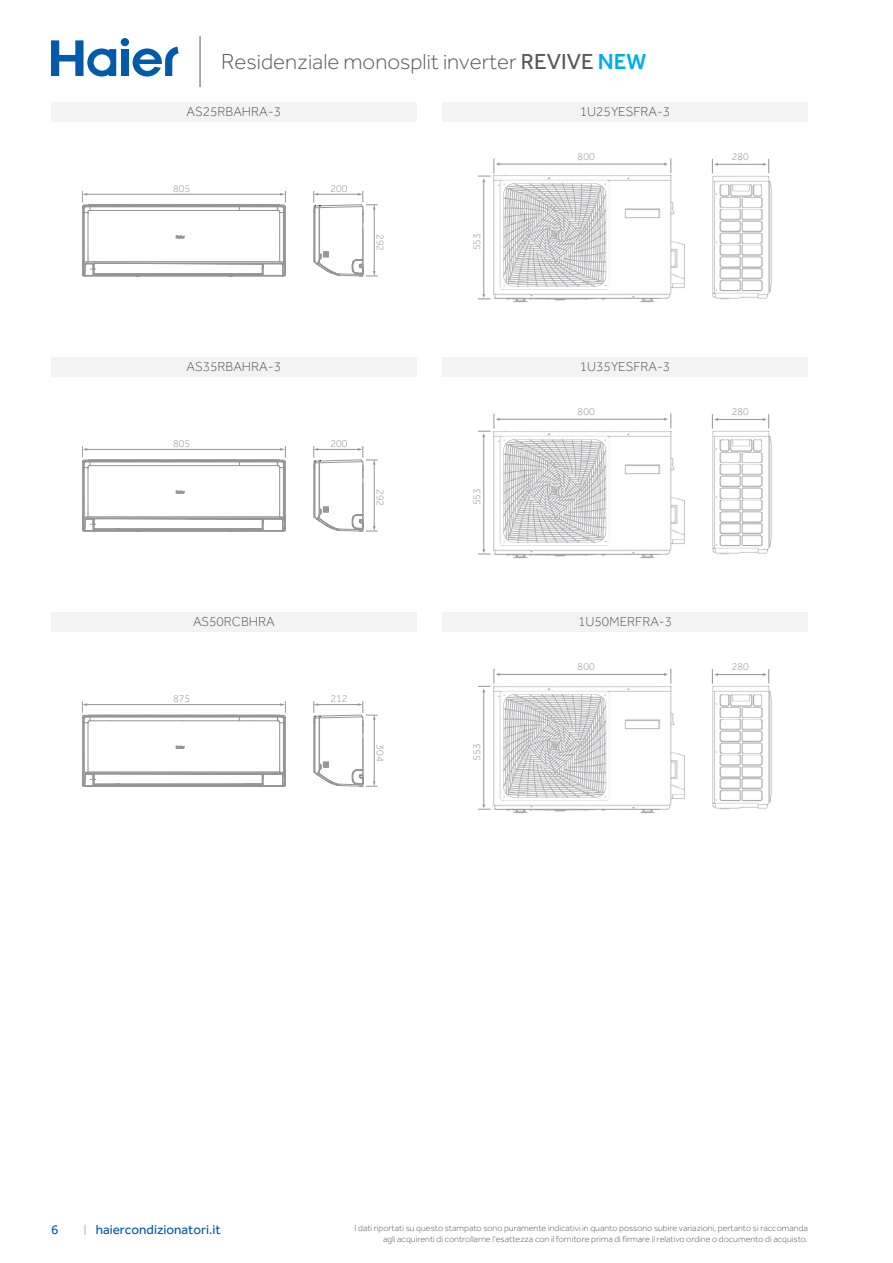
<style>
.page{position:relative;width:893px;height:1263px;background:#fff}
.page>*{position:absolute;margin:0;border:0;box-sizing:border-box;transform-origin:0 0}
.t1{font:300 22.5px "Effra";color:#57585a}
.t2{font:300 13.5px "Effra";color:#57585a}
.t3{font:13.5px "Effra";color:#015aaa}
.t4{font:300 10.5px "Effra";color:#939598}
.t5{font:300 9px/10.8px "Effra";color:#57585a;text-align:right}
.s1{font-weight:400}
.s2{font-weight:500;color:#00aeef}
</style>
<div class="page">
<div style="left:121px;top:49px;width:8px;height:27px;background:#015aaa"></div>
<div style="left:121px;top:38px;width:8px;height:8px;background:#015aaa;border-radius:50%"></div>
<svg style="left:51px;top:40px;width:65px;height:37px"></svg>
<svg style="left:133px;top:47px;width:46px;height:30px"></svg>
<hr style="left:200px;top:36px;width:1px;height:51px;background:#57585a">
<hr style="left:499px;top:164px;width:166px;height:1px;background:#939598">
<svg style="left:664px;top:158px;width:8px;height:15px"></svg>
<hr style="left:717px;top:164px;width:47px;height:1px;background:#939598">
<svg style="left:712px;top:159px;width:6px;height:15px"></svg>
<svg style="left:763px;top:159px;width:6px;height:14px"></svg>
<hr style="left:483px;top:181px;width:1px;height:114px;background:#939598">
<svg style="left:478px;top:294px;width:13px;height:6px"></svg>
<svg style="left:478px;top:159px;width:22px;height:23px"></svg>
<img style="left:493px;top:176px;width:192px;height:127px">
<img style="left:712px;top:175px;width:60px;height:125px">
<hr style="left:499px;top:419px;width:166px;height:1px;background:#939598">
<svg style="left:664px;top:413px;width:8px;height:15px"></svg>
<hr style="left:717px;top:419px;width:47px;height:1px;background:#939598">
<svg style="left:712px;top:414px;width:6px;height:15px"></svg>
<svg style="left:763px;top:414px;width:6px;height:14px"></svg>
<hr style="left:483px;top:436px;width:1px;height:114px;background:#939598">
<svg style="left:478px;top:549px;width:13px;height:6px"></svg>
<svg style="left:478px;top:414px;width:22px;height:23px"></svg>
<img style="left:493px;top:431px;width:192px;height:128px">
<img style="left:712px;top:430px;width:60px;height:125px">
<hr style="left:499px;top:674px;width:166px;height:1px;background:#939598">
<svg style="left:664px;top:669px;width:8px;height:14px"></svg>
<hr style="left:717px;top:674px;width:47px;height:1px;background:#939598">
<svg style="left:712px;top:669px;width:6px;height:15px"></svg>
<svg style="left:763px;top:669px;width:6px;height:14px"></svg>
<hr style="left:483px;top:691px;width:1px;height:114px;background:#939598">
<svg style="left:478px;top:804px;width:13px;height:6px"></svg>
<svg style="left:478px;top:669px;width:22px;height:23px"></svg>
<img style="left:493px;top:686px;width:192px;height:128px">
<img style="left:712px;top:685px;width:60px;height:125px">
<div style="left:51px;top:102px;width:366px;height:19px;background:#f2f3f4"></div>
<div style="left:51px;top:357px;width:366px;height:19px;background:#f2f3f4"></div>
<div style="left:51px;top:612px;width:366px;height:19px;background:#f2f3f4"></div>
<div style="left:442px;top:102px;width:366px;height:19px;background:#f2f3f4"></div>
<div style="left:442px;top:357px;width:366px;height:19px;background:#f2f3f4"></div>
<div style="left:442px;top:612px;width:366px;height:19px;background:#f2f3f4"></div>
<hr style="left:374px;top:209px;width:1px;height:63px;background:#939598">
<hr style="left:363px;top:207px;width:1px;height:53px;background:#939598">
<hr style="left:319px;top:208px;width:1px;height:52px;background:#939598">
<hr style="left:315px;top:212px;width:1px;height:50px;background:#939598">
<hr style="left:314px;top:224px;width:1px;height:30px;background:#939598">
<svg style="left:313px;top:191px;width:65px;height:33px"></svg>
<svg style="left:313px;top:251px;width:65px;height:26px"></svg>
<hr style="left:285px;top:207px;width:1px;height:53px;background:#939598">
<hr style="left:82px;top:207px;width:1px;height:53px;background:#939598">
<hr style="left:88px;top:213px;width:1px;height:41px;background:#939598">
<hr style="left:279px;top:224px;width:1px;height:31px;background:#939598">
<hr style="left:84px;top:213px;width:1px;height:30px;background:#939598">
<hr style="left:283px;top:213px;width:1px;height:49px;background:#939598">
<hr style="left:83px;top:208px;width:1px;height:52px;background:#939598">
<hr style="left:284px;top:208px;width:1px;height:52px;background:#939598">
<svg style="left:82px;top:191px;width:204px;height:33px"></svg>
<svg style="left:82px;top:235px;width:204px;height:42px"></svg>
<hr style="left:374px;top:464px;width:1px;height:63px;background:#939598">
<hr style="left:363px;top:462px;width:1px;height:53px;background:#939598">
<hr style="left:319px;top:463px;width:1px;height:52px;background:#939598">
<hr style="left:315px;top:467px;width:1px;height:50px;background:#939598">
<hr style="left:314px;top:479px;width:1px;height:31px;background:#939598">
<svg style="left:313px;top:446px;width:65px;height:33px"></svg>
<svg style="left:313px;top:506px;width:65px;height:26px"></svg>
<hr style="left:285px;top:462px;width:1px;height:53px;background:#939598">
<hr style="left:82px;top:462px;width:1px;height:53px;background:#939598">
<hr style="left:88px;top:469px;width:1px;height:40px;background:#939598">
<hr style="left:279px;top:479px;width:1px;height:31px;background:#939598">
<hr style="left:84px;top:468px;width:1px;height:30px;background:#939598">
<hr style="left:283px;top:468px;width:1px;height:49px;background:#939598">
<hr style="left:83px;top:463px;width:1px;height:52px;background:#939598">
<hr style="left:284px;top:463px;width:1px;height:52px;background:#939598">
<svg style="left:82px;top:446px;width:204px;height:33px"></svg>
<svg style="left:82px;top:490px;width:204px;height:42px"></svg>
<hr style="left:374px;top:719px;width:1px;height:63px;background:#939598">
<hr style="left:363px;top:717px;width:1px;height:53px;background:#939598">
<hr style="left:319px;top:718px;width:1px;height:52px;background:#939598">
<hr style="left:315px;top:722px;width:1px;height:50px;background:#939598">
<hr style="left:314px;top:734px;width:1px;height:31px;background:#939598">
<svg style="left:313px;top:701px;width:65px;height:33px"></svg>
<svg style="left:313px;top:761px;width:65px;height:26px"></svg>
<hr style="left:285px;top:717px;width:1px;height:53px;background:#939598">
<hr style="left:82px;top:717px;width:1px;height:53px;background:#939598">
<hr style="left:88px;top:724px;width:1px;height:40px;background:#939598">
<hr style="left:279px;top:734px;width:1px;height:31px;background:#939598">
<hr style="left:84px;top:723px;width:1px;height:30px;background:#939598">
<hr style="left:283px;top:723px;width:1px;height:49px;background:#939598">
<hr style="left:83px;top:718px;width:1px;height:52px;background:#939598">
<hr style="left:284px;top:718px;width:1px;height:52px;background:#939598">
<svg style="left:82px;top:701px;width:204px;height:33px"></svg>
<svg style="left:82px;top:745px;width:204px;height:42px"></svg>
<h1 class="t1" style="left:221px;top:49px;width:427px">Residenziale monosplit inverter <span class="s1">REVIVE</span> <span class="s2">NEW</span></h1>
<h2 class="t2" style="left:187px;top:104px;width:96px">AS25RBAHRA-3</h2>
<p class="t4" style="left:173px;top:182px;width:19px">805</p>
<p class="t4" style="left:330px;top:182px;width:19px">200</p>
<p class="t4" style="left:386px;top:234px;width:19px;rotate:90deg">292</p>
<h2 class="t2" style="left:187px;top:359px;width:96px">AS35RBAHRA-3</h2>
<p class="t4" style="left:173px;top:437px;width:19px">805</p>
<p class="t4" style="left:330px;top:437px;width:19px">200</p>
<p class="t4" style="left:386px;top:489px;width:19px;rotate:90deg">292</p>
<h2 class="t2" style="left:193px;top:614px;width:83px">AS50RCBHRA</h2>
<p class="t4" style="left:173px;top:692px;width:19px">875</p>
<p class="t4" style="left:330px;top:692px;width:19px">212</p>
<p class="t4" style="left:386px;top:744px;width:19px;rotate:90deg">304</p>
<p class="t4" style="left:471px;top:250px;width:19px;rotate:-90deg">553</p>
<p class="t4" style="left:471px;top:505px;width:19px;rotate:-90deg">553</p>
<p class="t4" style="left:471px;top:760px;width:19px;rotate:-90deg">553</p>
<h2 class="t2" style="left:580px;top:104px;width:92px">1U25YESFRA-3</h2>
<p class="t4" style="left:578px;top:151px;width:19px">800</p>
<p class="t4" style="left:732px;top:151px;width:19px">280</p>
<h2 class="t2" style="left:580px;top:359px;width:92px">1U35YESFRA-3</h2>
<p class="t4" style="left:578px;top:406px;width:19px">800</p>
<p class="t4" style="left:732px;top:406px;width:19px">280</p>
<h2 class="t2" style="left:578px;top:614px;width:96px">1U50MERFRA-3</h2>
<p class="t4" style="left:578px;top:661px;width:19px">800</p>
<p class="t4" style="left:732px;top:661px;width:19px">280</p>
<h2 class="t3" style="left:51px;top:1221px;width:9px">6</h2>
<h2 class="t3" style="left:96px;top:1221px;width:127px">haiercondizionatori.it</h2>
<p class="t5" style="left:355px;top:1222px;width:455px">I dati riportati su questo stampato sono puramente indicativi in quanto possono subire variazioni, pertanto si raccomanda agli acquirenti di controllarne l’esattezza con il fornitore prima di firmare il relativo ordine o documento di acquisto.</p>
</div>
